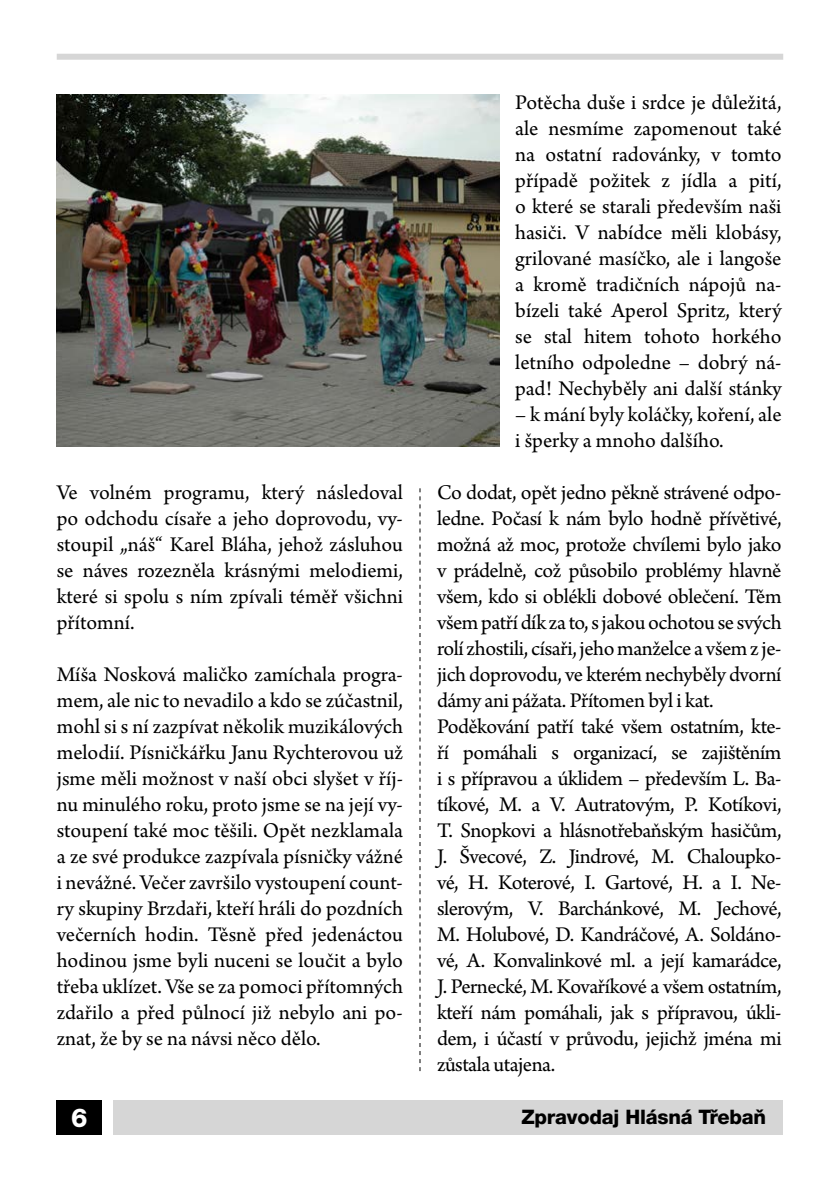
<style>
.page{position:relative;width:840px;height:1191px;background:#fff}
.page>*{position:absolute;margin:0;border:0;box-sizing:border-box;transform-origin:0 0}
.t1{font:800 26px "Helvetica Neue LT Pro";color:#fff}
.t2{font:22px/26px "Arno Pro";letter-spacing:-.02em;color:#000;text-align:justify}
.t3{font:22px/26px "Arno Pro";color:#000}
.t4{font:800 20px "Helvetica Neue LT Pro";letter-spacing:-.01em;color:#000}
</style>
<div class="page">
<div style="left:113px;top:1100px;width:669px;height:34px;background:#d6d6d6"></div>
<div style="left:57px;top:54px;width:725px;height:6px;background:#d6d6d6"></div>
<div style="left:57px;top:1100px;width:45px;height:34px;background:#000"></div>
<svg style="left:419px;top:488px;width:1px;height:583px"></svg>
<img style="left:57px;top:95px;width:442px;height:352px">
<p class="t2" style="left:57px;top:480px;width:347px">Ve volném programu, který následoval po odchodu císaře a jeho doprovodu, vy&shy;stoupil „náš“ Karel Bláha, jehož zásluhou se náves rozezněla krásnými melodiemi, které si spolu s ním zpívali téměř všichni přítomní.</p>
<p class="t2" style="left:57px;top:662px;width:347px">Míša Nosková maličko zamíchala progra&shy;mem, ale nic to nevadilo a kdo se zúčastnil, mohl si s ní zazpívat několik muzikálových melodií. Písničkářku Janu Rychterovou už jsme měli možnost v naší obci slyšet v říj&shy;nu minulého roku, proto jsme se na její vy&shy;stoupení také moc těšili. Opět nezklamala a ze své produkce zazpívala písničky vážné i nevážné. Večer završilo vystoupení count&shy;ry skupiny Brzdaři, kteří hráli do pozdních večerních hodin. Těsně před jedenáctou hodinou jsme byli nuceni se loučit a bylo třeba uklízet. Vše se za pomoci přítomných zdařilo a před půlnocí již nebylo ani po&shy;znat, že by se na návsi něco dělo.</p>
<p class="t2" style="left:515px;top:90px;width:268px">Potěcha duše i srdce je důležitá, ale nesmíme zapomenout také na ostatní radovánky, v tomto případě požitek z jídla a pití, o které se starali především naši hasiči. V nabídce měli klobásy, grilované masíčko, ale i langoše a kromě tradičních nápojů na&shy;bízeli také Aperol Spritz, který se stal hitem tohoto horkého letního odpoledne – dobrý ná&shy;pad! Nechyběly ani další stánky</p>
<p class="t3" style="left:515px;top:402px;width:268px">– k mání byly koláčky, koření, ale i šperky a mnoho dalšího.</p>
<p class="t2" style="left:437px;top:480px;width:346px;text-align:left">Co dodat, opět jedno pěkně strávené odpo&shy;ledne. Počasí k nám bylo hodně přívětivé, možná až moc, protože chvílemi bylo jako v prádelně, což působilo problémy hlavně všem, kdo si oblékli dobové oblečení. Těm všem patří dík za to, s jakou ochotou se svých rolí zhostili, císaři, jeho manželce a všem z je&shy;jich doprovodu, ve kterém nechyběly dvorní dámy ani pážata. Přítomen byl i kat.<br>Poděkování patří také všem ostatním, kte&shy;ří pomáhali s organizací, se zajištěním i s přípravou a úklidem – především L. Ba&shy;tíkové, M. a V. Autratovým, P. Kotíkovi, T. Snopkovi a hlásnotřebaňským hasičům, J. Švecové, Z. Jindrové, M. Chaloupko&shy;vé, H. Koterové, I. Gartové, H. a I. Ne&shy;slerovým, V. Barchánkové, M. Jechové, M. Holubové, D. Kandráčové, A. Soldáno&shy;vé, A. Konvalinkové ml. a její kamarádce, J. Pernecké, M. Kovaříkové a všem ostatním, kteří nám pomáhali, jak s přípravou, úkli&shy;dem, i účastí v průvodu, jejichž jména mi zůstala utajena.</p>
<p class="t1" style="left:71px;top:1101px;width:18px">6</p>
<p class="t4" style="left:521px;top:1105px;width:246px">Zpravodaj Hlásná Třebaň</p>
</div>
